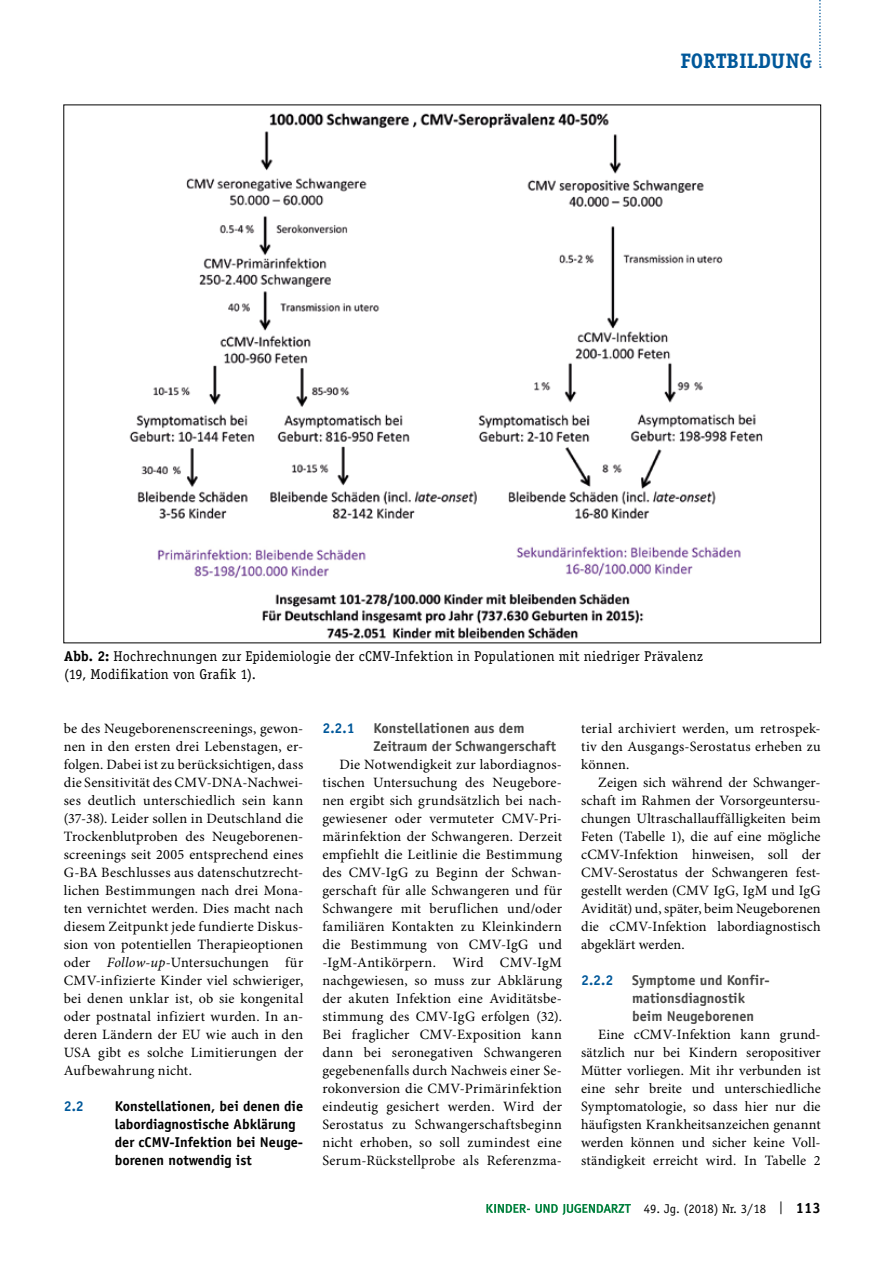
<style>
.page{position:relative;width:893px;height:1263px;background:#fff}
.page>*{position:absolute;margin:0;border:0;box-sizing:border-box;transform-origin:0 0}
.t1{font:700 21px "Officina Serif Std";color:#00589a}
.t2{font:14.25px/18px "Minion Pro";letter-spacing:.015em;color:#000;text-align:justify}
.t3{font:14.25px/18px "Officina Serif Std";letter-spacing:.015em;color:#000}
.t4{font:700 14.25px/18px "Officina Sans";color:#000}
.t5{font:700 14.25px/18px "Officina Sans";color:#494948}
.t6{font:700 14.25px "Officina Sans";color:#00589a}
.t7{font:12.75px "Officina Serif Std";color:#000}
.s1{font-weight:700}
.s2{font-style:italic}
.s3{font-weight:700;font-size:15px}
</style>
<div class="page">
<svg style="left:486px;top:1204px;width:145px;height:11px"></svg>
<svg style="left:819px;top:0;width:2px;height:68px"></svg>
<img style="left:129px;top:112px;width:634px;height:527px">
<h1 class="t1" style="left:680px;top:48px;width:133px">FORTBILDUNG</h1>
<p class="t3" style="left:64px;top:647px;width:641px"><span class="s1">Abb. 2:</span> Hochrechnungen zur Epidemiologie der cCMV-Infektion in Populationen mit niedriger Prävalenz (19, Modifikation von Grafik 1).</p>
<p class="t2" style="left:64px;top:720px;width:241px">be des Neugeborenenscreenings, gewon&shy;nen in den ersten drei Lebenstagen, er&shy;folgen. Dabei ist zu berücksichtigen, dass die Sensitivität des CMV-DNA-Nachwei&shy;ses deutlich unterschiedlich sein kann (37-38). Leider sollen in Deutschland die Trockenblutproben des Neugeborenen&shy;screenings seit 2005 entsprechend eines G-BA Beschlusses aus datenschutzrecht&shy;lichen Bestimmungen nach drei Mona&shy;ten vernichtet werden. Dies macht nach diesem Zeitpunkt jede fundierte Diskus&shy;sion von potentiellen Therapieoptionen oder <span class="s2">Follow-up</span>-Untersuchungen für CMV-infizierte Kinder viel schwieriger, bei denen unklar ist, ob sie kongenital oder postnatal infiziert wurden. In an&shy;deren Ländern der EU wie auch in den USA gibt es solche Limitierungen der Aufbewahrung nicht.</p>
<p class="t6" style="left:64px;top:1097px;width:22px">2.2</p>
<p class="t4" style="left:115px;top:1097px;width:190px">Konstellationen, bei denen die labordiagnostische Abklärung der cCMV-Infektion bei Neuge&shy;borenen notwendig ist</p>
<p class="t6" style="left:322px;top:719px;width:34px">2.2.1</p>
<p class="t5" style="left:373px;top:719px;width:184px">Konstellationen aus dem<br>Zeitraum der Schwangerschaft</p>
<p class="t2" style="left:322px;top:756px;width:241px;text-indent:17px">Die Notwendigkeit zur labordiagnos&shy;tischen Untersuchung des Neugebore&shy;nen ergibt sich grundsätzlich bei nach&shy;gewiesener oder vermuteter CMV-Pri&shy;märinfektion der Schwangeren. Derzeit empfiehlt die Leitlinie die Bestimmung des CMV-IgG zu Beginn der Schwan&shy;gerschaft für alle Schwangeren und für Schwangere mit beruflichen und/oder familiären Kontakten zu Kleinkindern die Bestimmung von CMV-IgG und -IgM-Antikörpern. Wird CMV-IgM nachgewiesen, so muss zur Abklärung der akuten Infektion eine Aviditätsbe&shy;stimmung des CMV-IgG erfolgen (32).<br>Bei fraglicher CMV-Exposition kann dann bei seronegativen Schwangeren gegebenenfalls durch Nachweis einer Se&shy;rokonversion die CMV-Primärinfektion eindeutig gesichert werden. Wird der Serostatus zu Schwangerschaftsbeginn nicht erhoben, so soll zumindest eine Serum-Rückstellprobe als Referenzma-</p>
<p class="t2" style="left:581px;top:720px;width:241px">terial archiviert werden, um retrospek&shy;tiv den Ausgangs-Serostatus erheben zu können.</p>
<p class="t2" style="left:581px;top:774px;width:241px;text-indent:17px">Zeigen sich während der Schwanger&shy;schaft im Rahmen der Vorsorgeuntersu&shy;chungen Ultraschallauffälligkeiten beim Feten (Tabelle 1), die auf eine mögliche cCMV-Infektion hinweisen, soll der CMV-Serostatus der Schwangeren fest&shy;gestellt werden (CMV IgG, IgM und IgG Avidität) und, später, beim Neugeborenen die cCMV-Infektion labordiagnostisch abgeklärt werden.</p>
<p class="t6" style="left:581px;top:971px;width:34px">2.2.2</p>
<p class="t5" style="left:632px;top:971px;width:138px">Symptome und Konfir&shy;mationsdiagnostik beim Neugeborenen</p>
<p class="t2" style="left:581px;top:1026px;width:241px;text-indent:17px">Eine cCMV-Infektion kann grund&shy;sätzlich nur bei Kindern seropositiver Mütter vorliegen. Mit ihr verbunden ist eine sehr breite und unterschiedliche Symptomatologie, so dass hier nur die häufigsten Krankheitsanzeichen genannt werden können und sicher keine Voll&shy;ständigkeit erreicht wird. In Tabelle 2</p>
<p class="t7" style="left:644px;top:1201px;width:178px">49. Jg. (2018) Nr. 3/18 | <span class="s3">113</span></p>
</div>
